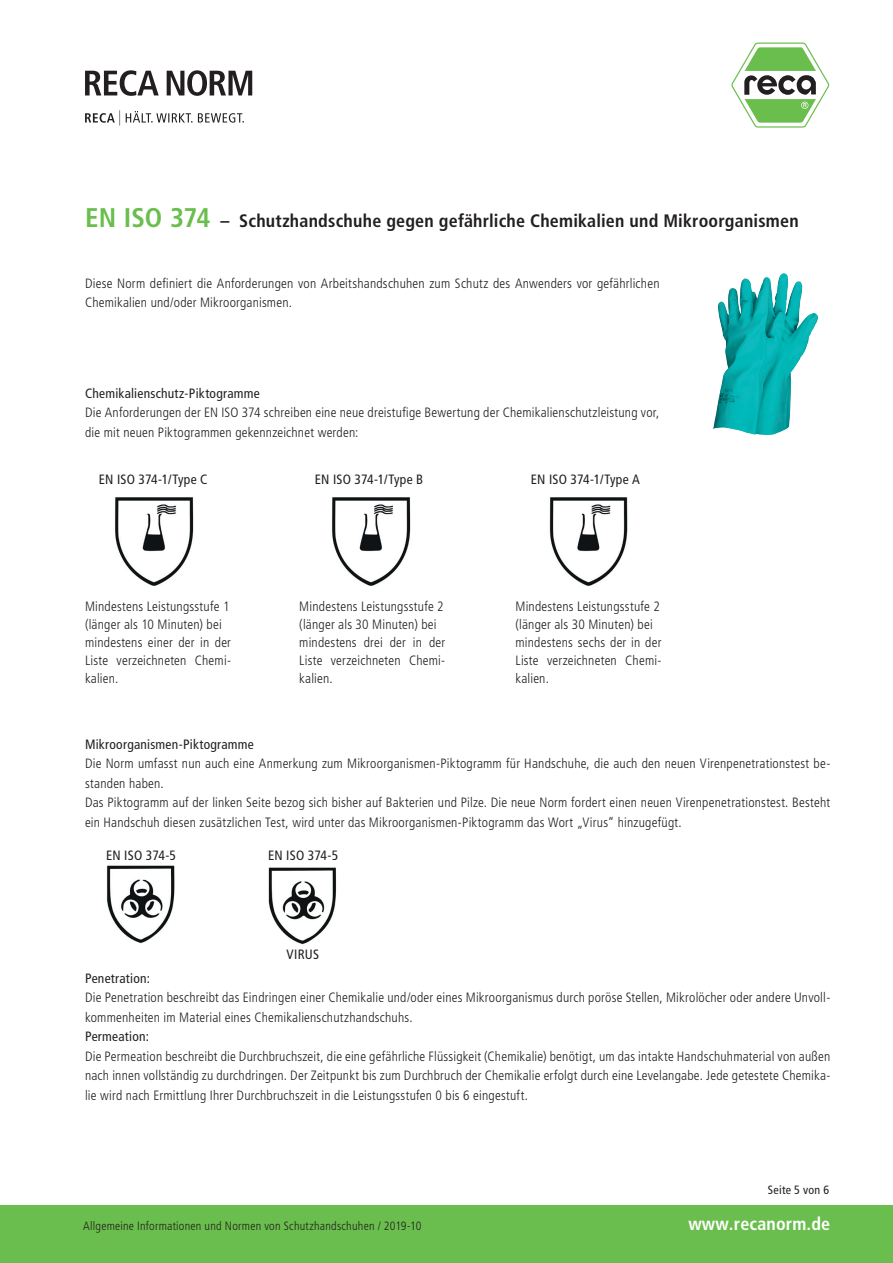
<style>
.page{position:relative;width:893px;height:1263px;background:#fff}
.page>*{position:absolute;margin:0;border:0;box-sizing:border-box;transform-origin:0 0}
.t1{font:700 condensed 18px "Frutiger LT Pro";letter-spacing:.01em;color:#231f20}
.t2{font:700 condensed 18px "Frutiger LT Pro";letter-spacing:.01em;color:#fff}
.t3{font:300 condensed 13.5px/18px "Frutiger LT Pro";letter-spacing:.015em;color:#231f20}
.t4{font:condensed 13.5px "Frutiger LT Pro";letter-spacing:.015em;color:#231f20}
.t5{font:300 condensed 12px "Frutiger LT Pro";letter-spacing:.02em;color:#231f20}
.t6{font:condensed 12px "Frutiger LT Pro";letter-spacing:.02em;color:#231f20}
.s1{font-size:27px;color:#6abe4d}
</style>
<div class="page">
<svg style="left:731px;top:43px;width:98px;height:85px"></svg>
<svg style="left:85px;top:110px;width:159px;height:16px"></svg>
<svg style="left:85px;top:70px;width:167px;height:26px"></svg>
<div style="left:0;top:1205px;width:893px;height:58px;background:#6abe4d"></div>
<img style="left:713px;top:273px;width:71px;height:155px">
<img style="left:115px;top:497px;width:79px;height:89px">
<img style="left:332px;top:497px;width:79px;height:89px">
<img style="left:549px;top:497px;width:79px;height:89px">
<img style="left:107px;top:865px;width:68px;height:78px">
<img style="left:268px;top:867px;width:69px;height:78px">
<h1 class="t1" style="left:85px;top:210px;width:715px"><span class="s1">EN ISO 374</span> – Schutzhandschuhe gegen gefährliche Chemikalien und Mikroorganismen</h1>
<p class="t3" style="left:85px;top:273px;width:576px;line-height:19.5px">Diese Norm definiert die Anforderungen von Arbeitshandschuhen zum Schutz des Anwenders vor gefährlichen<br>Chemikalien und/oder Mikroorganismen.</p>
<p class="t4" style="left:85px;top:385px;width:176px">Chemikalienschutz-Piktogramme</p>
<p class="t3" style="left:85px;top:403px;width:576px;line-height:19.5px">Die Anforderungen der EN ISO 374 schreiben eine neue dreistufige Bewertung der Chemikalienschutzleistung vor, die mit neuen Piktogrammen gekennzeichnet werden:</p>
<p class="t4" style="left:99px;top:471px;width:110px">EN ISO 374-1/Type C</p>
<p class="t4" style="left:315px;top:471px;width:110px">EN ISO 374-1/Type B</p>
<p class="t4" style="left:531px;top:471px;width:111px">EN ISO 374-1/Type A</p>
<p class="t3" style="left:85px;top:598px;width:147px">Mindestens Leistungsstufe 1 (länger als 10 Minuten) bei mindestens einer der in der<br>Liste verzeichneten Chemi&shy;kalien.</p>
<p class="t3" style="left:299px;top:598px;width:147px">Mindestens Leistungsstufe 2 (länger als 30 Minuten) bei mindestens drei der in der<br>Liste verzeichneten Chemi&shy;kalien.</p>
<p class="t3" style="left:515px;top:598px;width:147px">Mindestens Leistungsstufe 2 (länger als 30 Minuten) bei mindestens sechs der in der<br>Liste verzeichneten Chemi&shy;kalien.</p>
<p class="t4" style="left:85px;top:736px;width:170px">Mikroorganismen-Piktogramme</p>
<p class="t3" style="left:85px;top:754px;width:747px;line-height:19.5px">Die Norm umfasst nun auch eine Anmerkung zum Mikroorganismen-Piktogramm für Handschuhe, die auch den neuen Virenpenetrationstest be&shy;standen haben.<br>Das Piktogramm auf der linken Seite bezog sich bisher auf Bakterien und Pilze. Die neue Norm fordert einen neuen Virenpenetrationstest. Besteht ein Handschuh diesen zusätzlichen Test, wird unter das Mikroorganismen-Piktogramm das Wort „Virus“ hinzugefügt.</p>
<p class="t4" style="left:106px;top:847px;width:72px">EN ISO 374-5</p>
<p class="t4" style="left:268px;top:847px;width:72px">EN ISO 374-5</p>
<p class="t4" style="left:287px;top:946px;width:34px">VIRUS</p>
<p class="t4" style="left:85px;top:970px;width:66px">Penetration:</p>
<p class="t3" style="left:85px;top:988px;width:747px;line-height:19.5px">Die Penetration beschreibt das Eindringen einer Chemikalie und/oder eines Mikroorganismus durch poröse Stellen, Mikrolöcher oder andere Unvoll&shy;kommenheiten im Material eines Chemikalienschutzhandschuhs.</p>
<p class="t4" style="left:85px;top:1029px;width:65px">Permeation:</p>
<p class="t3" style="left:85px;top:1047px;width:747px;line-height:19.5px;text-align:justify">Die Permeation beschreibt die Durchbruchszeit, die eine gefährliche Flüssigkeit (Chemikalie) benötigt, um das intakte Handschuhmaterial von außen nach innen vollständig zu durchdringen. Der Zeitpunkt bis zum Durchbruch der Chemikalie erfolgt durch eine Levelangabe. Jede getestete Chemika&shy;lie wird nach Ermittlung Ihrer Durchbruchszeit in die Leistungsstufen 0 bis 6 eingestuft.</p>
<p class="t6" style="left:768px;top:1183px;width:63px">Seite 5 von 6</p>
<p class="t5" style="left:83px;top:1219px;width:340px">Allgemeine Informationen und Normen von Schutzhandschuhen / 2019-10</p>
<h1 class="t2" style="left:688px;top:1213px;width:143px">www.recanorm.de</h1>
</div>
